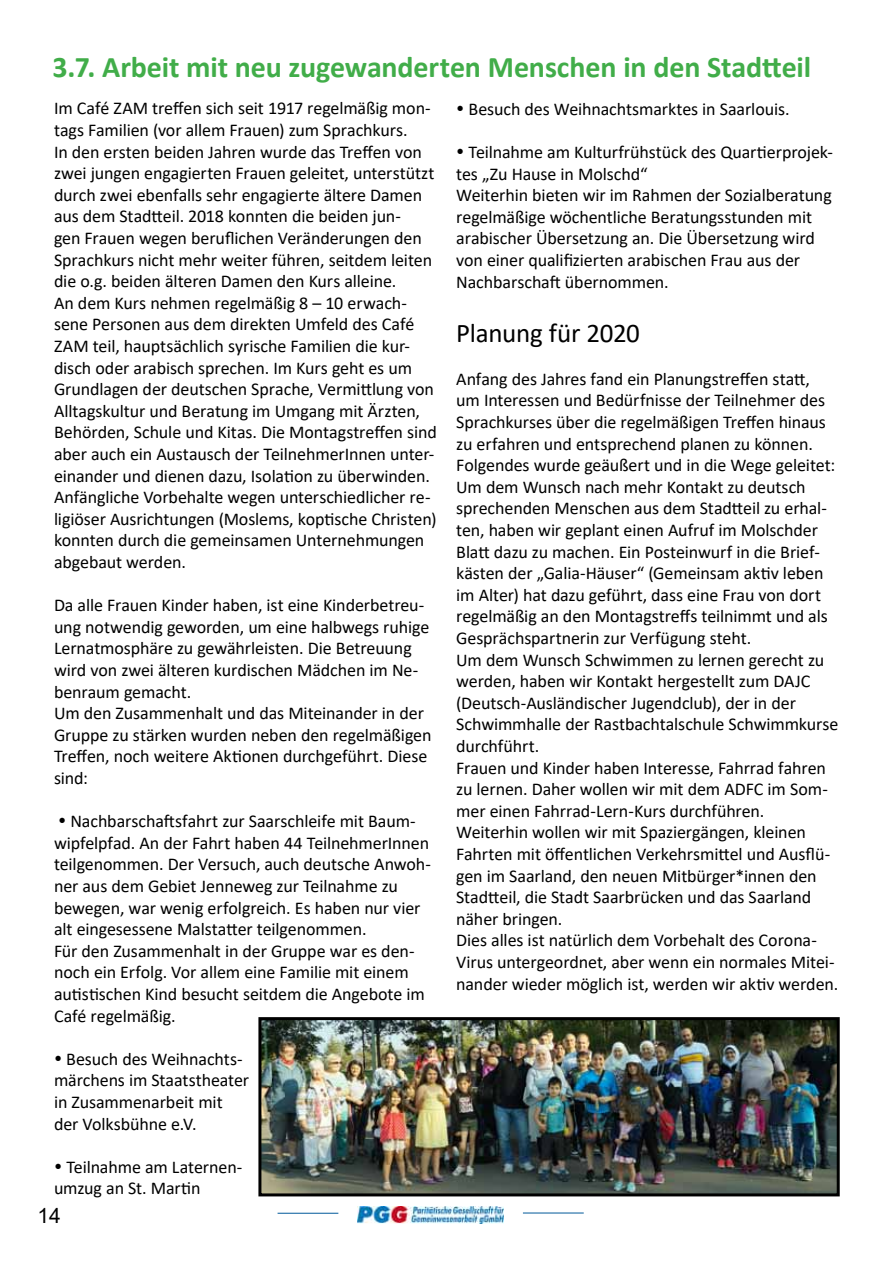
<style>
.page{position:relative;width:893px;height:1263px;background:#fff}
.page>*{position:absolute;margin:0;border:0;box-sizing:border-box;transform-origin:0 0}
.t1{font:700 30px "Calibri";letter-spacing:-.005em;color:#41ad49}
.t2{font:27px "Calibri";letter-spacing:-.01em;color:#000}
.t3{font:21px "Arial";color:#000}
.t4{font:18px/21.6px "Calibri";letter-spacing:-.005em;color:#000}
</style>
<div class="page">
<img style="left:358px;top:1206px;width:146px;height:17px">
<hr style="left:278px;top:1213px;width:60px;height:1px;background:#00599a">
<hr style="left:523px;top:1212px;width:61px;height:1px;background:#00599a">
<img style="left:262px;top:1021px;width:574px;height:171px">
<div style="left:258px;top:1017px;width:582px;height:179px;border:3px solid #000"></div>
<h1 class="t1" style="left:53px;top:45px;width:760px">3.7. Arbeit mit neu zugewanderten Menschen in den Stadtteil</h1>
<p class="t4" style="left:54px;top:97px;width:384px">Im Café ZAM treffen sich seit 1917 regelmäßig mon&shy;tags Familien (vor allem Frauen) zum Sprachkurs.<br>In den ersten beiden Jahren wurde das Treffen von zwei jungen engagierten Frauen geleitet, unterstützt durch zwei ebenfalls sehr engagierte ältere Damen aus dem Stadtteil. 2018 konnten die beiden jun-<br>gen Frauen wegen beruflichen Veränderungen den Sprachkurs nicht mehr weiter führen, seitdem leiten die o.g. beiden älteren Damen den Kurs alleine.<br>An dem Kurs nehmen regelmäßig 8 – 10 erwach&shy;sene Personen aus dem direkten Umfeld des Café ZAM teil, hauptsächlich syrische Familien die kur&shy;disch oder arabisch sprechen. Im Kurs geht es um Grundlagen der deutschen Sprache, Vermittlung von Alltagskultur und Beratung im Umgang mit Ärzten, Behörden, Schule und Kitas. Die Montagstreffen sind aber auch ein Austausch der TeilnehmerInnen unter&shy;einander und dienen dazu, Isolation zu überwinden.<br>Anfängliche Vorbehalte wegen unterschiedlicher re&shy;ligiöser Ausrichtungen (Moslems, koptische Christen) konnten durch die gemeinsamen Unternehmungen abgebaut werden.</p>
<p class="t4" style="left:54px;top:594px;width:379px">Da alle Frauen Kinder haben, ist eine Kinderbetreu&shy;ung notwendig geworden, um eine halbwegs ruhige Lernatmosphäre zu gewährleisten. Die Betreuung wird von zwei älteren kurdischen Mädchen im Ne&shy;benraum gemacht.<br>Um den Zusammenhalt und das Miteinander in der Gruppe zu stärken wurden neben den regelmäßigen Treffen, noch weitere Aktionen durchgeführt. Diese sind:</p>
<p class="t4" style="left:54px;top:810px;width:379px">• Nachbarschaftsfahrt zur Saarschleife mit Baum&shy;wipfelpfad. An der Fahrt haben 44 TeilnehmerInnen teilgenommen. Der Versuch, auch deutsche Anwoh&shy;ner aus dem Gebiet Jenneweg zur Teilnahme zu bewegen, war wenig erfolgreich. Es haben nur vier alt eingesessene Malstatter teilgenommen.<br>Für den Zusammenhalt in der Gruppe war es den&shy;noch ein Erfolg. Vor allem eine Familie mit einem autistischen Kind besucht seitdem die Angebote im Café regelmäßig.</p>
<p class="t4" style="left:54px;top:1047px;width:197px">• Besuch des Weihnachts&shy;märchens im Staatstheater in Zusammenarbeit mit der Volksbühne e.V.</p>
<p class="t4" style="left:54px;top:1155px;width:190px">• Teilnahme am Laternen&shy;umzug an St. Martin</p>
<p class="t3" style="left:37px;top:1201px;width:25px">14</p>
<p class="t4" style="left:456px;top:97px;width:335px">• Besuch des Weihnachtsmarktes in Saarlouis.</p>
<p class="t4" style="left:456px;top:141px;width:378px">• Teilnahme am Kulturfrühstück des Quartierprojek&shy;tes „Zu Hause in Molschd“<br>Weiterhin bieten wir im Rahmen der Sozialberatung regelmäßige wöchentliche Beratungsstunden mit arabischer Übersetzung an. Die Übersetzung wird von einer qualifizierten arabischen Frau aus der Nachbarschaft übernommen.</p>
<h2 class="t2" style="left:456px;top:314px;width:185px">Planung für 2020</h2>
<p class="t4" style="left:456px;top:367px;width:384px">Anfang des Jahres fand ein Planungstreffen statt,<br>um Interessen und Bedürfnisse der Teilnehmer des Sprachkurses über die regelmäßigen Treffen hinaus zu erfahren und entsprechend planen zu können.<br>Folgendes wurde geäußert und in die Wege geleitet:<br>Um dem Wunsch nach mehr Kontakt zu deutsch sprechenden Menschen aus dem Stadtteil zu erhal&shy;ten, haben wir geplant einen Aufruf im Molschder Blatt dazu zu machen. Ein Posteinwurf in die Brief&shy;kästen der „Galia-Häuser“ (Gemeinsam aktiv leben im Alter) hat dazu geführt, dass eine Frau von dort regelmäßig an den Montagstreffs teilnimmt und als Gesprächspartnerin zur Verfügung steht.<br>Um dem Wunsch Schwimmen zu lernen gerecht zu werden, haben wir Kontakt hergestellt zum DAJC (Deutsch-Ausländischer Jugendclub), der in der Schwimmhalle der Rastbachtalschule Schwimmkurse durchführt.<br>Frauen und Kinder haben Interesse, Fahrrad fahren zu lernen. Daher wollen wir mit dem ADFC im Som&shy;mer einen Fahrrad-Lern-Kurs durchführen.<br>Weiterhin wollen wir mit Spaziergängen, kleinen Fahrten mit öffentlichen Verkehrsmittel und Ausflü&shy;gen im Saarland, den neuen Mitbürger*innen den Stadtteil, die Stadt Saarbrücken und das Saarland näher bringen.<br>Dies alles ist natürlich dem Vorbehalt des Corona-Virus untergeordnet, aber wenn ein normales Mitei&shy;nander wieder möglich ist, werden wir aktiv werden.</p>
</div>
